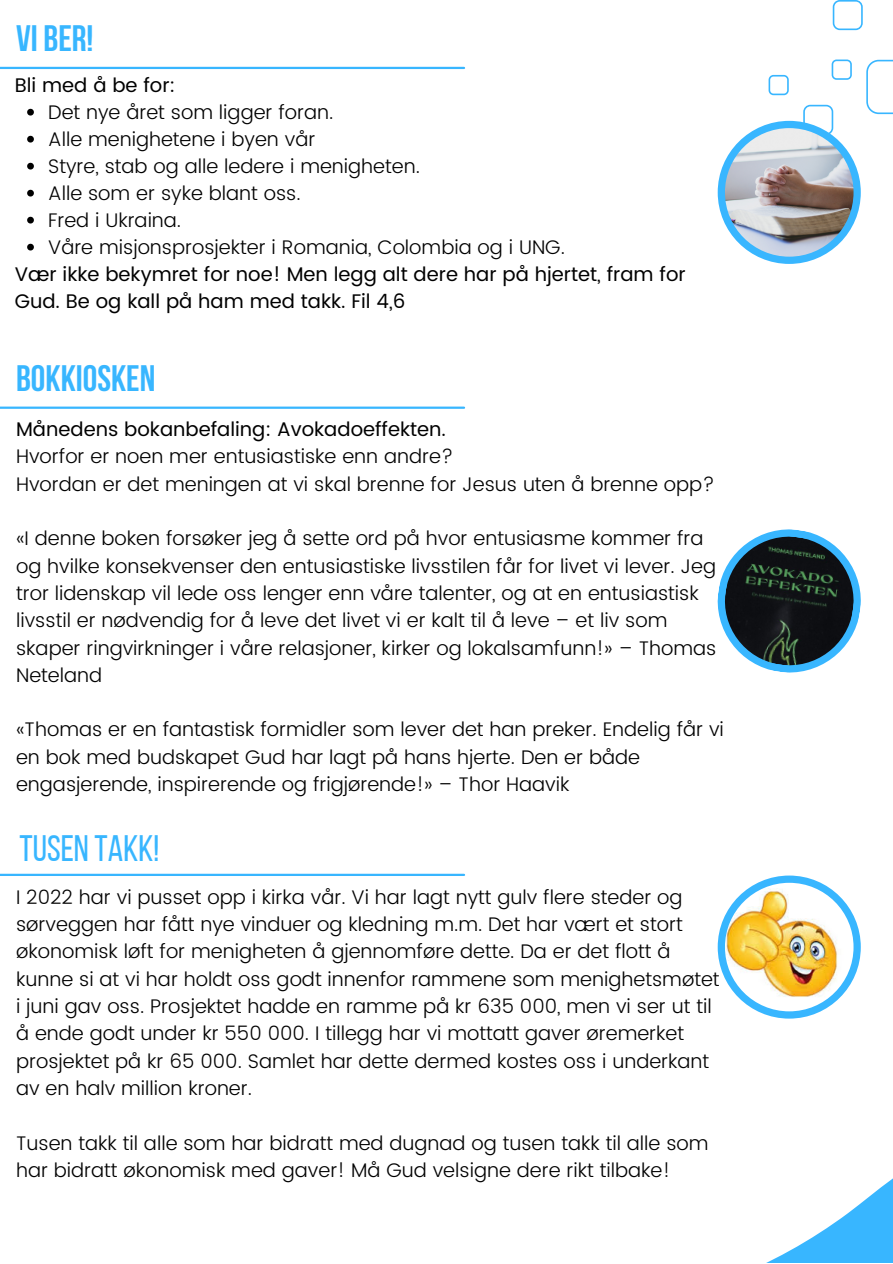
<style>
.page{position:relative;width:893px;height:1264px;background:#fff}
.page>*{position:absolute;margin:0;border:0;box-sizing:border-box;transform-origin:0 0}
.t1{font:36.75px "Bebas Neue";color:#38b6ff}
.t2{font:700 36.6px "Bebas Neue";color:#38b6ff}
.t3{font:300 19.65px/27.3px "Poppins";color:#000}
.t4{font:19.65px/27px "Poppins";color:#000}
</style>
<div class="page">
<svg style="left:768px;top:1179px;width:124px;height:83px"></svg>
<svg style="left:832px;top:0;width:30px;height:30px"></svg>
<svg style="left:866px;top:60px;width:26px;height:54px"></svg>
<svg style="left:831px;top:60px;width:20px;height:20px"></svg>
<svg style="left:803px;top:105px;width:30px;height:30px"></svg>
<svg style="left:768px;top:75px;width:20px;height:20px"></svg>
<div style="left:717px;top:875px;width:143px;height:143px;background:#38b6ff;border-radius:50%"></div>
<img style="left:725px;top:882px;width:128px;height:129px;border-radius:50%">
<hr style="left:0;top:67px;width:464px;height:2px;background:#38b6ff">
<div style="left:717px;top:121px;width:143px;height:143px;background:#38b6ff;border-radius:50%"></div>
<img style="left:725px;top:128px;width:128px;height:129px;border-radius:50%">
<svg style="left:717px;top:529px;width:144px;height:144px"></svg>
<img style="left:720px;top:532px;width:138px;height:137px">
<hr style="left:0;top:873px;width:464px;height:3px;background:#38b6ff">
<hr style="left:0;top:406px;width:464px;height:3px;background:#38b6ff">
<svg style="left:27px;top:109px;width:7px;height:7px"></svg>
<svg style="left:27px;top:136px;width:7px;height:6px"></svg>
<svg style="left:27px;top:163px;width:7px;height:6px"></svg>
<svg style="left:27px;top:190px;width:7px;height:6px"></svg>
<svg style="left:27px;top:217px;width:7px;height:6px"></svg>
<svg style="left:27px;top:244px;width:7px;height:6px"></svg>
<h2 class="t2" style="left:16px;top:23px;width:79px">VI BER!</h2>
<p class="t4" style="left:15px;top:72px;width:162px">Bli med å be for:</p>
<p class="t3" style="left:48px;top:99px;width:518px">Det nye året som ligger foran.<br>Alle menighetene i byen vår<br>Styre, stab og alle ledere i menigheten.<br>Alle som er syke blant oss.<br>Fred i Ukraina.<br>Våre misjonsprosjekter i Romania, Colombia og i UNG.</p>
<p class="t4" style="left:15px;top:260px;width:672px">Vær ikke bekymret for noe! Men legg alt dere har på hjertet, fram for<br>Gud. Be og kall på ham med takk. Fil 4,6</p>
<h2 class="t2" style="left:16px;top:363px;width:141px">BOKKIOSKEN</h2>
<p class="t4" style="left:16px;top:416px;width:431px">Månedens bokanbefaling: Avokadoeffekten.</p>
<p class="t3" style="left:16px;top:443px;width:699px">Hvorfor er noen mer entusiastiske enn andre?<br>Hvordan er det meningen at vi skal brenne for Jesus uten å brenne opp?</p>
<p class="t3" style="left:16px;top:525px;width:701px">«I denne boken forsøker jeg å sette ord på hvor entusiasme kommer fra og hvilke konsekvenser den entusiastiske livsstilen får for livet vi lever. Jeg tror lidenskap vil lede oss lenger enn våre talenter, og at en entusiastisk livsstil er nødvendig for å leve det livet vi er kalt til å leve – et liv som skaper ringvirkninger i våre relasjoner, kirker og lokalsamfunn!» – Thomas Neteland</p>
<p class="t3" style="left:16px;top:716px;width:709px">«Thomas er en fantastisk formidler som lever det han preker. Endelig får vi en bok med budskapet Gud har lagt på hans hjerte. Den er både engasjerende, inspirerende og frigjørende!» – Thor Haavik</p>
<h1 class="t1" style="left:20px;top:833px;width:141px">TUSEN TAKK!</h1>
<p class="t3" style="left:16px;top:883px;width:705px">I 2022 har vi pusset opp i kirka vår. Vi har lagt nytt gulv flere steder og sørveggen har fått nye vinduer og kledning m.m. Det har vært et stort økonomisk løft for menigheten å gjennomføre dette. Da er det flott å kunne si at vi har holdt oss godt innenfor rammene som menighetsmøtet i juni gav oss. Prosjektet hadde en ramme på kr 635 000, men vi ser ut til å ende godt under kr 550 000. I tillegg har vi mottatt gaver øremerket prosjektet på kr 65 000. Samlet har dette dermed kostes oss i underkant av en halv million kroner.</p>
<p class="t3" style="left:16px;top:1129px;width:694px">Tusen takk til alle som har bidratt med dugnad og tusen takk til alle som har bidratt økonomisk med gaver! Må Gud velsigne dere rikt tilbake!</p>
</div>
